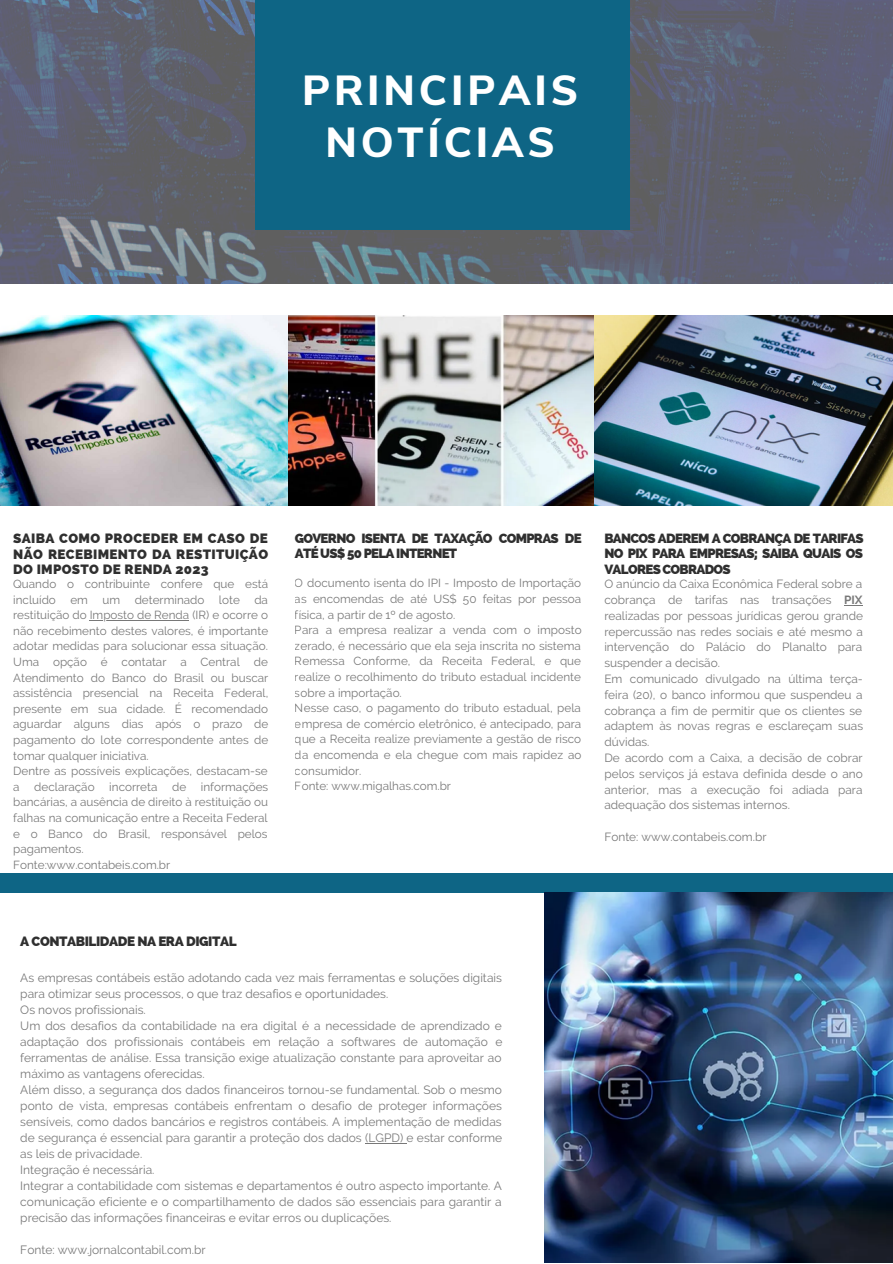
<style>
.page{position:relative;width:893px;height:1264px;background:#fff}
.page>*{position:absolute;margin:0;border:0;box-sizing:border-box;transform-origin:0 0}
.t1{font:800 42px/51.8px "Nunito Sans";letter-spacing:.09em;color:#fff;text-align:center}
.t2{font:800 13.5px/15.8px "Raleway";letter-spacing:.025em;color:#2f2f2f;text-align:justify}
.t3{font:800 13.5px "Raleway";letter-spacing:-.03em;color:#2f2f2f}
.t4{font:800 13.35px/15.6px "Raleway";letter-spacing:-.055em;color:#2f2f2f}
.t5{font:12px/16px "Raleway";color:#2f2f2f}
.t6{font:11.85px/15.8px "Raleway";color:#2f2f2f}
.t7{font:11.7px/15.6px "Raleway";color:#2f2f2f}
.s1{font-weight:700}
</style>
<div class="page">
<img style="left:0;top:0;width:892px;height:283px">
<div style="left:256px;top:0;width:373px;height:230px;background:#0e6585"></div>
<div style="left:0;top:873px;width:892px;height:19px;background:#0e6585"></div>
<img style="left:0;top:316px;width:892px;height:190px">
<img style="left:544px;top:892px;width:348px;height:370px">
<img style="left:288px;top:316px;width:305px;height:190px">
<svg style="left:844px;top:605px;width:18px;height:1px"></svg>
<hr style="left:90px;top:620px;width:99px;height:1px;background:#2f2f2f">
<hr style="left:365px;top:1143px;width:41px;height:1px;background:#2f2f2f">
<p class="t1" style="left:302px;top:65px;width:277px">PRINCIPAIS<br>NOTÍCIAS</p>
<p class="t2" style="left:13px;top:530px;width:256px">SAIBA COMO PROCEDER EM CASO DE NÃO RECEBIMENTO DA RESTITUIÇÃO DO IMPOSTO DE RENDA 2023</p>
<p class="t7" style="left:13px;top:576px;width:257px">Quando o contribuinte confere que está incluído em um determinado lote da restituição do Imposto de Renda (IR) e ocorre o não recebimento destes valores, é importante adotar medidas para solucionar essa situação.<br>Uma opção é contatar a Central de Atendimento do Banco do Brasil ou buscar assistência presencial na Receita Federal, presente em sua cidade. É recomendado aguardar alguns dias após o prazo de pagamento do lote correspondente antes de tomar qualquer iniciativa.<br>Dentre as possíveis explicações, destacam-se a</p>
<p class="t7" style="left:13px;top:779px;width:256px;text-indent:188px">informações bancárias, a ausência de direito à restituição ou falhas na comunicação entre a Receita Federal e o Banco do Brasil, responsável pelos pagamentos.<br>Fonte:www.contabeis.com.br</p>
<p class="t7" style="left:34px;top:779px;width:62px">declaração</p>
<p class="t7" style="left:109px;top:779px;width:50px">incorreta</p>
<p class="t7" style="left:172px;top:779px;width:16px">de</p>
<p class="t4" style="left:295px;top:530px;width:288px">GOVERNO ISENTA DE TAXAÇÃO COMPRAS DE<br>ATÉ US$ 50 PELA INTERNET</p>
<p class="t7" style="left:295px;top:575px;width:288px">O documento isenta do IPI - Imposto de Importação as encomendas de até US$ 50 feitas por pessoa física, a partir de 1º de agosto.<br>Para a empresa realizar a venda com o imposto zerado, é necessário que ela seja inscrita no sistema Remessa Conforme, da Receita Federal, e que realize o recolhimento do tributo estadual incidente sobre a importação.<br>Nesse caso, o pagamento do tributo estadual, pela empresa de comércio eletrônico, é antecipado, para que a Receita realize previamente a gestão de risco da encomenda e ela chegue com mais rapidez ao consumidor.<br>Fonte: www.migalhas.com.br</p>
<p class="t4" style="left:604px;top:530px;width:261px;text-align:justify">BANCOS ADEREM A COBRANÇA DE TARIFAS NO PIX PARA EMPRESAS; SAIBA QUAIS OS VALORES COBRADOS</p>
<p class="t6" style="left:604px;top:576px;width:260px">O anúncio da Caixa Econômica Federal sobre a cobrança de tarifas nas transações <span class="s1">PIX </span>realizadas por pessoas jurídicas gerou grande repercussão nas redes sociais e até mesmo a intervenção do Palácio do Planalto para suspender a decisão.<br>Em comunicado divulgado na última terça&shy;feira (20), o banco informou que suspendeu a cobrança a fim de permitir que os clientes se adaptem às novas regras e esclareçam suas dúvidas.<br>De acordo com a Caixa, a decisão de cobrar pelos serviços já estava definida desde o ano anterior, mas a execução foi adiada para adequação dos sistemas internos.</p>
<p class="t6" style="left:604px;top:828px;width:164px">Fonte: www.contabeis.com.br</p>
<p class="t3" style="left:20px;top:933px;width:218px">A CONTABILIDADE NA ERA DIGITAL</p>
<p class="t5" style="left:20px;top:970px;width:483px">As empresas contábeis estão adotando cada vez mais ferramentas e soluções digitais para otimizar seus processos, o que traz desafios e oportunidades.<br>Os novos profissionais.<br>Um dos desafios da contabilidade na era digital é a necessidade de aprendizado e adaptação dos profissionais contábeis em relação a softwares de automação e ferramentas de análise. Essa transição exige atualização constante para aproveitar ao máximo as vantagens oferecidas.<br>Além disso, a segurança dos dados financeiros tornou-se fundamental. Sob o mesmo ponto de vista, empresas contábeis enfrentam o desafio de proteger informações sensíveis, como dados bancários e registros contábeis. A implementação de medidas de segurança é essencial para garantir a proteção dos dados (LGPD) e estar conforme as leis de privacidade.<br>Integração é necessária.<br>Integrar a contabilidade com sistemas e departamentos é outro aspecto importante. A comunicação eficiente e o compartilhamento de dados são essenciais para garantir a precisão das informações financeiras e evitar erros ou duplicações.</p>
<p class="t5" style="left:20px;top:1241px;width:187px">Fonte: www.jornalcontabil.com.br</p>
</div>
